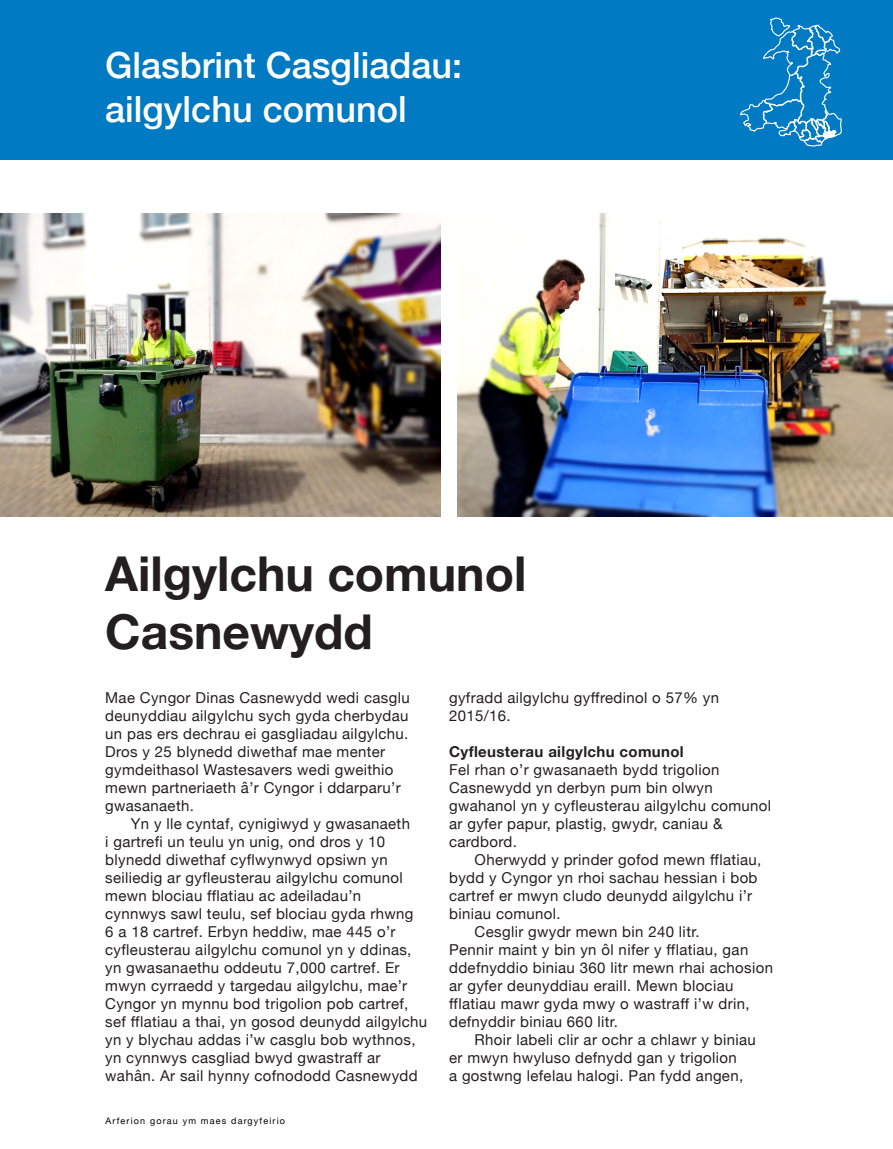
<style>
.page{position:relative;width:893px;height:1149px;background:#fff}
.page>*{position:absolute;margin:0;border:0;box-sizing:border-box;transform-origin:0 0}
.t1{font:700 48px "Helvetica Neue";color:#231f20}
.Section_Head{font:500 36px "Helvetica Neue";color:#fff}
.New_body{font:15px/18px "Helvetica Neue";letter-spacing:.025em;color:#231f20}
.New_first_paragraph{font:15px/18px "Helvetica Neue";letter-spacing:.025em;color:#231f20}
.New_section_header{font:700 15px "Helvetica Neue";letter-spacing:.025em;color:#231f20}
.t2{font:9px "Helvetica Neue";letter-spacing:.13em;color:#000}
</style>
<div class="page">
<div style="left:0;top:0;width:893px;height:159px;background:#007ac2"></div>
<img style="left:0;top:214px;width:440px;height:302px">
<svg style="left:740px;top:17px;width:102px;height:130px"></svg>
<img style="left:458px;top:214px;width:435px;height:302px">
<p class="Section_Head" style="left:105px;top:37px;width:358px">Glasbrint Casgliadau:</p>
<p class="Section_Head" style="left:105px;top:80px;width:303px">ailgylchu comunol</p>
<p class="t1" style="left:105px;top:536px;width:423px">Ailgylchu comunol</p>
<p class="t1" style="left:105px;top:593px;width:269px">Casnewydd</p>
<p class="New_first_paragraph" style="left:105px;top:689px;width:306px">Mae Cyngor Dinas Casnewydd wedi casglu deunyddiau ailgylchu sych gyda cherbydau un pas ers dechrau ei gasgliadau ailgylchu.<br>Dros y 25 blynedd diwethaf mae menter gymdeithasol Wastesavers wedi gweithio mewn partneriaeth â’r Cyngor i ddarparu’r gwasanaeth.</p>
<p class="New_body" style="left:105px;top:815px;width:324px;text-indent:26px">Yn y lle cyntaf, cynigiwyd y gwasanaeth<br>i gartrefi un teulu yn unig, ond dros y 10 blynedd diwethaf cyflwynwyd opsiwn yn seiliedig ar gyfleusterau ailgylchu comunol mewn blociau fflatiau ac adeiladau’n<br>cynnwys sawl teulu, sef blociau gyda rhwng<br>6 a 18 cartref. Erbyn heddiw, mae 445 o’r cyfleusterau ailgylchu comunol yn y ddinas, yn gwasanaethu oddeutu 7,000 cartref. Er mwyn cyrraedd y targedau ailgylchu, mae’r Cyngor yn mynnu bod trigolion pob cartref, sef fflatiau a thai, yn gosod deunydd ailgylchu yn y blychau addas i’w casglu bob wythnos, yn cynnwys casgliad bwyd gwastraff ar wahân. Ar sail hynny cofnododd Casnewydd</p>
<p class="t2" style="left:106px;top:1114px;width:181px">Arferion gorau ym maes dargyfeirio</p>
<p class="New_body" style="left:449px;top:689px;width:272px">gyfradd ailgylchu gyffredinol o 57% yn<br>2015/16.</p>
<p class="New_section_header" style="left:449px;top:739px;width:236px">Cyfleusterau ailgylchu comunol</p>
<p class="New_first_paragraph" style="left:449px;top:761px;width:324px">Fel rhan o’r gwasanaeth bydd trigolion Casnewydd yn derbyn pum bin olwyn gwahanol yn y cyfleusterau ailgylchu comunol ar gyfer papur, plastig, gwydr, caniau &amp; cardbord.</p>
<p class="New_body" style="left:449px;top:851px;width:314px;text-indent:26px">Oherwydd y prinder gofod mewn fflatiau, bydd y Cyngor yn rhoi sachau hessian i bob cartref er mwyn cludo deunydd ailgylchu i’r biniau comunol.</p>
<p class="New_body" style="left:449px;top:923px;width:325px;text-indent:26px">Cesglir gwydr mewn bin 240 litr.<br>Pennir maint y bin yn ôl nifer y fflatiau, gan ddefnyddio biniau 360 litr mewn rhai achosion ar gyfer deunyddiau eraill. Mewn blociau fflatiau mawr gyda mwy o wastraff i’w drin, defnyddir biniau 660 litr.</p>
<p class="New_body" style="left:449px;top:1031px;width:308px;text-indent:26px">Rhoir labeli clir ar ochr a chlawr y biniau er mwyn hwyluso defnydd gan y trigolion<br>a gostwng lefelau halogi. Pan fydd angen,</p>
</div>
